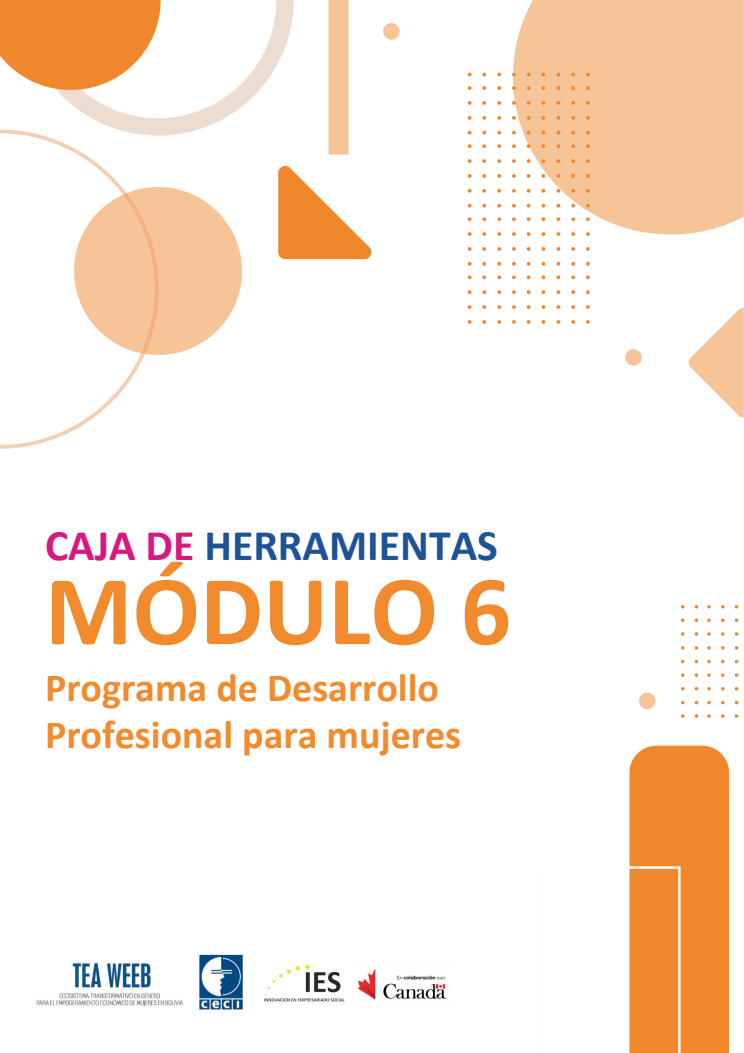
<style>
.page{position:relative;width:744px;height:1053px;background:#fff}
.page>*{position:absolute;margin:0;border:0;box-sizing:border-box;transform-origin:0 0}
.t1{font:700 100px "Calibri";color:#f28a2e}
.t2{font:700 43.76px "Calibri";color:#1e5495}
.t3{font:700 40px/46.5px "Calibri";color:#f28a2e}
.s1{color:#d81780}
</style>
<div class="page">
<img style="left:0;top:0;width:744px;height:1052px">
<img style="left:32px;top:952px;width:425px;height:59px">
<p class="t2" style="left:45px;top:527px;width:454px"><span class="s1">CAJA DE</span> HERRAMIENTAS</p>
<p class="t1" style="left:45px;top:569px;width:468px">MÓDULO 6</p>
<p class="t3" style="left:45px;top:668px;width:418px">Programa de Desarrollo<br>Profesional para mujeres</p>
</div>
